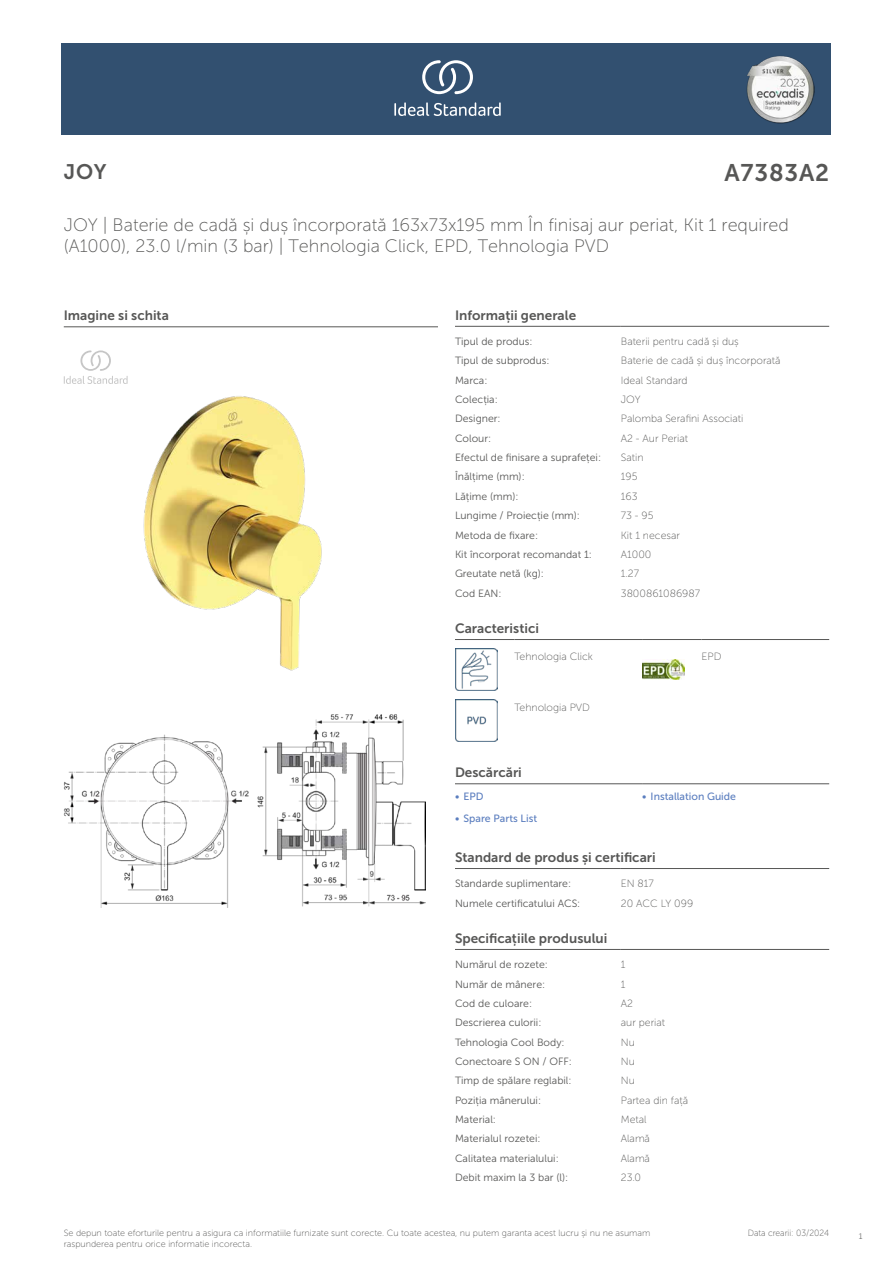
<style>
.page{position:relative;width:893px;height:1263px;background:#fff}
.page>*{position:absolute;margin:0;border:0;box-sizing:border-box;transform-origin:0 0}
.t1{font:24px "Museo Sans 700";letter-spacing:.035em;color:#575756}
.t2{font:21px "Museo Sans 700";color:#575756}
.t3{font:18px/21.6px "Museo Sans 100";color:#575756}
.t4{font:13.5px "Museo Sans 700";color:#575756}
.t5{font:10.5px "Museo Sans 300";color:#575756}
.t6{font:10.5px "Museo Sans 100";color:#575756}
.t7{font:10.5px "Museo Sans 500";color:#5b7ebf}
.t8{font:9px/10.8px "Museo Sans 100";color:#575756}
.t9{font:9px "Museo Sans 100";color:#575756;scale:.95 1}
.t10{font:300 9px "Calibri";color:#575756;scale:.95 1}
</style>
<div class="page">
<div style="left:62px;top:43px;width:769px;height:91px;background:#325070"></div>
<hr style="left:455px;top:326px;width:166px;height:1px;background:#575756">
<hr style="left:621px;top:326px;width:208px;height:1px;background:#575756">
<hr style="left:455px;top:639px;width:59px;height:1px;background:#575756">
<hr style="left:514px;top:639px;width:128px;height:1px;background:#575756">
<hr style="left:642px;top:639px;width:60px;height:1px;background:#575756">
<hr style="left:702px;top:639px;width:127px;height:1px;background:#575756">
<img style="left:455px;top:648px;width:42px;height:43px">
<img style="left:642px;top:659px;width:43px;height:21px">
<img style="left:455px;top:699px;width:42px;height:43px">
<hr style="left:455px;top:783px;width:187px;height:1px;background:#575756">
<hr style="left:642px;top:783px;width:187px;height:1px;background:#575756">
<hr style="left:455px;top:868px;width:166px;height:1px;background:#575756">
<hr style="left:621px;top:868px;width:208px;height:1px;background:#575756">
<hr style="left:455px;top:949px;width:166px;height:1px;background:#575756">
<hr style="left:621px;top:949px;width:208px;height:1px;background:#575756">
<img style="left:64px;top:714px;width:361px;height:194px">
<hr style="left:64px;top:327px;width:374px;height:1px;background:#575756">
<svg style="left:64px;top:350px;width:64px;height:34px"></svg>
<img style="left:143px;top:396px;width:179px;height:274px">
<svg style="left:394px;top:102px;width:107px;height:14px"></svg>
<svg style="left:422px;top:60px;width:51px;height:34px"></svg>
<img style="left:746px;top:56px;width:68px;height:67px">
<h2 class="t2" style="left:64px;top:160px;width:44px">JOY</h2>
<h1 class="t1" style="left:724px;top:160px;width:106px">A7383A2</h1>
<h3 class="t3" style="left:64px;top:214px;width:727px">JOY | Baterie de cadă și duș încorporată 163x73x195 mm În finisaj aur periat, Kit 1 required (A1000), 23.0 l/min (3 bar) | Tehnologia Click, EPD, Tehnologia PVD</h3>
<p class="t4" style="left:64px;top:308px;width:107px">Imagine si schita</p>
<p class="t4" style="left:455px;top:308px;width:123px">Informații generale</p>
<p class="t5" style="left:455px;top:336px;width:79px">Tipul de produs:</p>
<p class="t6" style="left:621px;top:336px;width:119px">Baterii pentru cadă și duș</p>
<p class="t5" style="left:455px;top:355px;width:96px">Tipul de subprodus:</p>
<p class="t6" style="left:621px;top:355px;width:161px">Baterie de cadă și duș încorporată</p>
<p class="t5" style="left:455px;top:374px;width:34px">Marca:</p>
<p class="t6" style="left:621px;top:374px;width:68px">Ideal Standard</p>
<p class="t5" style="left:455px;top:394px;width:44px">Colecția:</p>
<p class="t6" style="left:621px;top:394px;width:21px">JOY</p>
<p class="t5" style="left:455px;top:413px;width:47px">Designer:</p>
<p class="t6" style="left:621px;top:413px;width:124px">Palomba Serafini Associati</p>
<p class="t5" style="left:455px;top:432px;width:38px">Colour:</p>
<p class="t6" style="left:621px;top:433px;width:69px">A2 - Aur Periat</p>
<p class="t5" style="left:455px;top:452px;width:148px">Efectul de finisare a suprafeței:</p>
<p class="t6" style="left:621px;top:452px;width:24px">Satin</p>
<p class="t5" style="left:455px;top:471px;width:71px">Înălțime (mm):</p>
<p class="t6" style="left:621px;top:471px;width:18px">195</p>
<p class="t5" style="left:455px;top:491px;width:65px">Lățime (mm):</p>
<p class="t6" style="left:621px;top:491px;width:18px">163</p>
<p class="t5" style="left:455px;top:510px;width:127px">Lungime / Proiecție (mm):</p>
<p class="t6" style="left:621px;top:510px;width:34px">73 - 95</p>
<p class="t5" style="left:455px;top:529px;width:85px">Metoda de fixare:</p>
<p class="t6" style="left:621px;top:529px;width:61px">Kit 1 necesar</p>
<p class="t5" style="left:455px;top:549px;width:139px">Kit încorporat recomandat 1:</p>
<p class="t6" style="left:621px;top:549px;width:32px">A1000</p>
<p class="t5" style="left:455px;top:568px;width:91px">Greutate netă (kg):</p>
<p class="t6" style="left:621px;top:568px;width:20px">1.27</p>
<p class="t5" style="left:455px;top:587px;width:48px">Cod EAN:</p>
<p class="t6" style="left:621px;top:587px;width:81px">3800861086987</p>
<p class="t4" style="left:455px;top:621px;width:85px">Caracteristici</p>
<p class="t6" style="left:514px;top:651px;width:80px">Tehnologia Click</p>
<p class="t6" style="left:702px;top:651px;width:21px">EPD</p>
<p class="t6" style="left:514px;top:702px;width:77px">Tehnologia PVD</p>
<p class="t4" style="left:455px;top:765px;width:68px">Descărcări</p>
<p class="t7" style="left:455px;top:791px;width:30px">• EPD</p>
<p class="t7" style="left:642px;top:791px;width:95px">• Installation Guide</p>
<p class="t7" style="left:455px;top:812px;width:84px">• Spare Parts List</p>
<p class="t4" style="left:455px;top:850px;width:202px">Standard de produs și certificari</p>
<p class="t5" style="left:455px;top:878px;width:118px">Standarde suplimentare:</p>
<p class="t6" style="left:621px;top:878px;width:35px">EN 817</p>
<p class="t5" style="left:455px;top:897px;width:127px">Numele certificatului ACS:</p>
<p class="t6" style="left:621px;top:897px;width:74px">20 ACC LY 099</p>
<p class="t4" style="left:455px;top:931px;width:154px">Specificațiile produsului</p>
<p class="t5" style="left:455px;top:959px;width:94px">Numărul de rozete:</p>
<p class="t6" style="left:621px;top:959px;width:6px">1</p>
<p class="t5" style="left:455px;top:978px;width:92px">Număr de mânere:</p>
<p class="t6" style="left:621px;top:978px;width:6px">1</p>
<p class="t5" style="left:455px;top:997px;width:79px">Cod de culoare:</p>
<p class="t6" style="left:621px;top:998px;width:14px">A2</p>
<p class="t5" style="left:455px;top:1017px;width:88px">Descrierea culorii:</p>
<p class="t6" style="left:621px;top:1017px;width:46px">aur periat</p>
<p class="t5" style="left:455px;top:1036px;width:111px">Tehnologia Cool Body:</p>
<p class="t6" style="left:621px;top:1036px;width:15px">Nu</p>
<p class="t5" style="left:455px;top:1056px;width:118px">Conectoare S ON / OFF:</p>
<p class="t6" style="left:621px;top:1056px;width:15px">Nu</p>
<p class="t5" style="left:455px;top:1075px;width:118px">Timp de spălare reglabil:</p>
<p class="t6" style="left:621px;top:1075px;width:15px">Nu</p>
<p class="t5" style="left:455px;top:1094px;width:88px">Poziția mânerului:</p>
<p class="t6" style="left:621px;top:1094px;width:69px">Partea din față</p>
<p class="t5" style="left:455px;top:1114px;width:43px">Material:</p>
<p class="t6" style="left:621px;top:1114px;width:27px">Metal</p>
<p class="t5" style="left:455px;top:1133px;width:87px">Materialul rozetei:</p>
<p class="t6" style="left:621px;top:1133px;width:31px">Alamă</p>
<p class="t5" style="left:455px;top:1152px;width:105px">Calitatea materialului:</p>
<p class="t6" style="left:621px;top:1152px;width:31px">Alamă</p>
<p class="t5" style="left:455px;top:1172px;width:115px">Debit maxim la 3 bar (l):</p>
<p class="t6" style="left:621px;top:1172px;width:22px">23.0</p>
<p class="t8" style="left:64px;top:1227px;width:588px">Se depun toate eforturile pentru a asigura ca informatiile furnizate sunt corecte. Cu toate acestea, nu putem garanta acest lucru și nu ne asumam raspunderea pentru orice informatie incorecta.</p>
<p class="t9" style="left:748px;top:1228px;width:87px">Data crearii: 03/2024</p>
<p class="t10" style="left:858px;top:1230px;width:6px">1</p>
</div>
